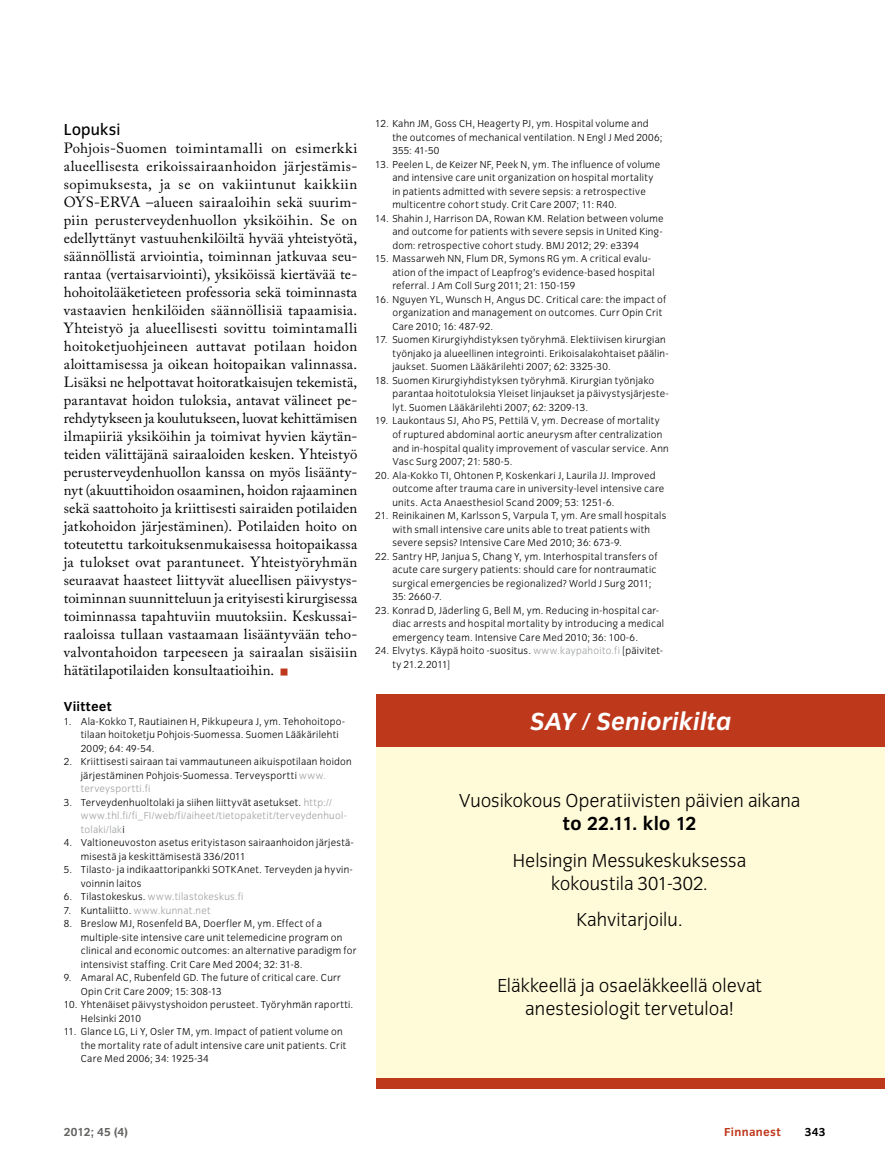
<style>
.page{position:relative;width:885px;height:1174px;background:#fff}
.page>*{position:absolute;margin:0;border:0;box-sizing:border-box;transform-origin:0 0}
.t1{font:italic 700 25.5px "Congress Sans";color:#fff}
.t2{font:300 19.5px/23.4px "Congress Sans";color:#000;text-align:center}
.t3{font:700 19.5px "Congress Sans";letter-spacing:.005em;color:#000}
.t4{font:16.5px "Congress Sans";letter-spacing:.005em;color:#000}
.t5{font:14.7px/18px "Adobe Caslon Pro";letter-spacing:.01em;color:#000;text-align:justify}
.t6{font:700 13.5px "Congress Sans";color:#000}
.t7{font:700 12px "Congress Sans";letter-spacing:.01em;color:#646463}
.t8{font:700 12px "Congress Sans";color:#be381c}
.t9{font:700 12px "Congress Sans";color:#000}
.t10{font:300 10.5px/13.5px "Congress Sans";letter-spacing:.025em;color:#000}
.t11{font:300 10.5px/13.5px "Congress Sans";letter-spacing:.025em;color:#9c9e9f}
.s1{color:#9c9e9f}
.s2{color:#000}
</style>
<div class="page">
<div style="left:377px;top:708px;width:507px;height:373px;background:#fffad7"></div>
<div style="left:377px;top:1078px;width:507px;height:11px;background:#be381c"></div>
<div style="left:377px;top:694px;width:507px;height:52px;background:#be381c"></div>
<h3 class="t4" style="left:64px;top:120px;width:58px">Lopuksi</h3>
<p class="t5" style="left:64px;top:139px;width:295px">Pohjois-Suomen toimintamalli on esimerkki alueellisesta erikoissairaanhoidon järjestämis&shy;sopimuksesta, ja se on vakiintunut kaikkiin OYS-ERVA –alueen sairaaloihin sekä suurim&shy;piin perusterveydenhuollon yksiköihin. Se on edellyttänyt vastuuhenkilöiltä hyvää yhteistyötä, säännöllistä arviointia, toiminnan jatkuvaa seu&shy;rantaa (vertaisarviointi), yksiköissä kiertävää te&shy;hohoitolääketieteen professoria sekä toiminnasta vastaavien henkilöiden säännöllisiä tapaamisia.<br>Yhteistyö ja alueellisesti sovittu toimintamalli hoitoketjuohjeineen auttavat potilaan hoidon aloittamisessa ja oikean hoitopaikan valinnassa.<br>Lisäksi ne helpottavat hoitoratkaisujen tekemistä, parantavat hoidon tuloksia, antavat välineet pe&shy;rehdytykseen ja koulutukseen, luovat kehittämisen ilmapiiriä yksiköihin ja toimivat hyvien käytän&shy;teiden välittäjänä sairaaloiden kesken. Yhteistyö perusterveydenhuollon kanssa on myös lisäänty&shy;nyt (akuuttihoidon osaaminen, hoidon rajaaminen sekä saattohoito ja kriittisesti sairaiden potilaiden jatkohoidon järjestäminen). Potilaiden hoito on toteutettu tarkoituksenmukaisessa hoitopaikassa ja tulokset ovat parantuneet. Yhteistyöryhmän seuraavat haasteet liittyvät alueellisen päivystys&shy;toiminnan suunnitteluun ja erityisesti kirurgisessa toiminnassa tapahtuviin muutoksiin. Keskussai&shy;raaloissa tullaan vastaamaan lisääntyvään teho&shy;valvontahoidon tarpeeseen ja sairaalan sisäisiin hätätilapotilaiden konsultaatioihin.</p>
<p class="t6" style="left:64px;top:699px;width:49px">Viitteet</p>
<p class="t10" style="left:81px;top:714px;width:265px;text-indent:-17px">1. Ala-Kokko T, Rautiainen H, Pikkupeura J, ym. Tehohoitopo&shy;tilaan hoitoketju Pohjois-Suomessa. Suomen Lääkärilehti<br>2009; 64: 49-54.</p>
<p class="t10" style="left:81px;top:755px;width:272px;text-indent:-17px">2. Kriittisesti sairaan tai vammautuneen aikuispotilaan hoidon järjestäminen Pohjois-Suomessa. Terveysportti <span class="s1">www. terveysportti.fi</span></p>
<p class="t11" style="left:81px;top:795px;width:267px;text-indent:-17px"><span class="s2">3. Terveydenhuoltolaki ja siihen liittyvät asetukset.</span> http:// www.thl.fi/fi_FI/web/fi/aiheet/tietopaketit/terveydenhuol&shy;tolaki/lak<span class="s2">i</span></p>
<p class="t10" style="left:81px;top:836px;width:274px;text-indent:-17px">4. Valtioneuvoston asetus erityistason sairaanhoidon järjestä&shy;misestä ja keskittämisestä 336/2011</p>
<p class="t10" style="left:81px;top:863px;width:273px;text-indent:-17px">5. Tilasto- ja indikaattoripankki SOTKAnet. Terveyden ja hyvin&shy;voinnin laitos</p>
<p class="t11" style="left:64px;top:890px;width:181px"><span class="s2">6. Tilastokeskus.</span> www.tilastokeskus.fi</p>
<p class="t10" style="left:64px;top:903px;width:148px">7. Kuntaliitto. <span class="s1">www.kunnat.net</span></p>
<p class="t10" style="left:81px;top:917px;width:277px;text-indent:-17px">8. Breslow MJ, Rosenfeld BA, Doerfler M, ym. Effect of a multiple-site intensive care unit telemedicine program on clinical and economic outcomes: an alternative paradigm for intensivist staffing. Crit Care Med 2004; 32: 31-8.</p>
<p class="t10" style="left:81px;top:971px;width:261px;text-indent:-17px">9. Amaral AC, Rubenfeld GD. The future of critical care. Curr<br>Opin Crit Care 2009; 15: 308-13</p>
<p class="t10" style="left:81px;top:998px;width:274px;text-indent:-17px">10. Yhtenäiset päivystyshoidon perusteet. Työryhmän raportti.<br>Helsinki 2010</p>
<p class="t10" style="left:81px;top:1025px;width:267px;text-indent:-17px">11. Glance LG, Li Y, Osler TM, ym. Impact of patient volume on the mortality rate of adult intensive care unit patients. Crit<br>Care Med 2006; 34: 1925-34</p>
<p class="t10" style="left:392px;top:117px;width:272px;text-indent:-17px">12. Kahn JM, Goss CH, Heagerty PJ, ym. Hospital volume and the outcomes of mechanical ventilation. N Engl J Med 2006;<br>355: 41-50</p>
<p class="t10" style="left:392px;top:158px;width:269px;text-indent:-17px">13. Peelen L, de Keizer NF, Peek N, ym. The influence of volume and intensive care unit organization on hospital mortality in patients admitted with severe sepsis: a retrospective multicentre cohort study. Crit Care 2007; 11: R40.</p>
<p class="t10" style="left:392px;top:212px;width:273px;text-align:justify;text-indent:-17px">14. Shahin J, Harrison DA, Rowan KM. Relation between volume and outcome for patients with severe sepsis in United King&shy;dom: retrospective cohort study. BMJ 2012; 29: e3394</p>
<p class="t10" style="left:392px;top:252px;width:264px;text-indent:-17px">15. Massarweh NN, Flum DR, Symons RG ym. A critical evalu&shy;ation of the impact of Leapfrog’s evidence-based hospital referral. J Am Coll Surg 2011; 21: 150-159</p>
<p class="t10" style="left:392px;top:293px;width:275px;text-indent:-17px">16. Nguyen YL, Wunsch H, Angus DC. Critical care: the impact of organization and management on outcomes. Curr Opin Crit<br>Care 2010; 16: 487-92.</p>
<p class="t10" style="left:392px;top:333px;width:277px;text-indent:-17px">17. Suomen Kirurgiyhdistyksen työryhmä. Elektiivisen kirurgian työnjako ja alueellinen integrointi. Erikoisalakohtaiset päälin&shy;jaukset. Suomen Lääkärilehti 2007; 62: 3325-30.</p>
<p class="t10" style="left:392px;top:374px;width:277px;text-indent:-17px">18. Suomen Kirurgiyhdistyksen työryhmä. Kirurgian työnjako parantaa hoitotuloksia Yleiset linjaukset ja päivystysjärjeste&shy;lyt. Suomen Lääkärilehti 2007; 62: 3209-13.</p>
<p class="t10" style="left:392px;top:414px;width:278px;text-indent:-17px">19. Laukontaus SJ, Aho PS, Pettilä V, ym. Decrease of mortality of ruptured abdominal aortic aneurysm after centralization and in-hospital quality improvement of vascular service. Ann Vasc Surg 2007; 21: 580-5.</p>
<p class="t10" style="left:392px;top:468px;width:273px;text-indent:-17px">20. Ala-Kokko TI, Ohtonen P, Koskenkari J, Laurila JJ. Improved outcome after trauma care in university-level intensive care units. Acta Anaesthesiol Scand 2009; 53: 1251-6.</p>
<p class="t10" style="left:392px;top:509px;width:275px;text-indent:-17px">21. Reinikainen M, Karlsson S, Varpula T, ym. Are small hospitals with small intensive care units able to treat patients with severe sepsis? Intensive Care Med 2010; 36: 673-9.</p>
<p class="t10" style="left:392px;top:549px;width:266px;text-indent:-17px">22. Santry HP, Janjua S, Chang Y, ym. Interhospital transfers of acute care surgery patients: should care for nontraumatic surgical emergencies be regionalized? World J Surg 2011; 35: 2660-7.</p>
<p class="t10" style="left:392px;top:603px;width:273px;text-indent:-17px">23. Konrad D, Jäderling G, Bell M, ym. Reducing in-hospital car&shy;diac arrests and hospital mortality by introducing a medical emergency team. Intensive Care Med 2010; 36: 100-6.</p>
<p class="t10" style="left:392px;top:644px;width:272px;text-indent:-17px">24. Elvytys. Käypä hoito -suositus. <span class="s1">www.kaypahoito.fi</span> [päivitet&shy;ty 21.2.2011]</p>
<h1 class="t1" style="left:530px;top:707px;width:202px">SAY / Seniorikilta</h1>
<h2 class="t2" style="left:458px;top:789px;width:343px">Vuosikokous Operatiivisten päivien aikana</h2>
<h2 class="t3" style="left:563px;top:813px;width:135px">to 22.11. klo 12</h2>
<h2 class="t2" style="left:513px;top:848px;width:235px">Helsingin Messukeskuksessa kokoustila 301-302.</h2>
<h2 class="t2" style="left:576px;top:908px;width:108px">Kahvitarjoilu.</h2>
<h2 class="t2" style="left:497px;top:974px;width:266px">Eläkkeellä ja osaeläkkeellä olevat anestesiologit tervetuloa!</h2>
<p class="t7" style="left:64px;top:1125px;width:66px">2012; 45 (4)</p>
<p class="t8" style="left:724px;top:1125px;width:58px">Finnanest</p>
<p class="t9" style="left:804px;top:1125px;width:22px">343</p>
</div>
